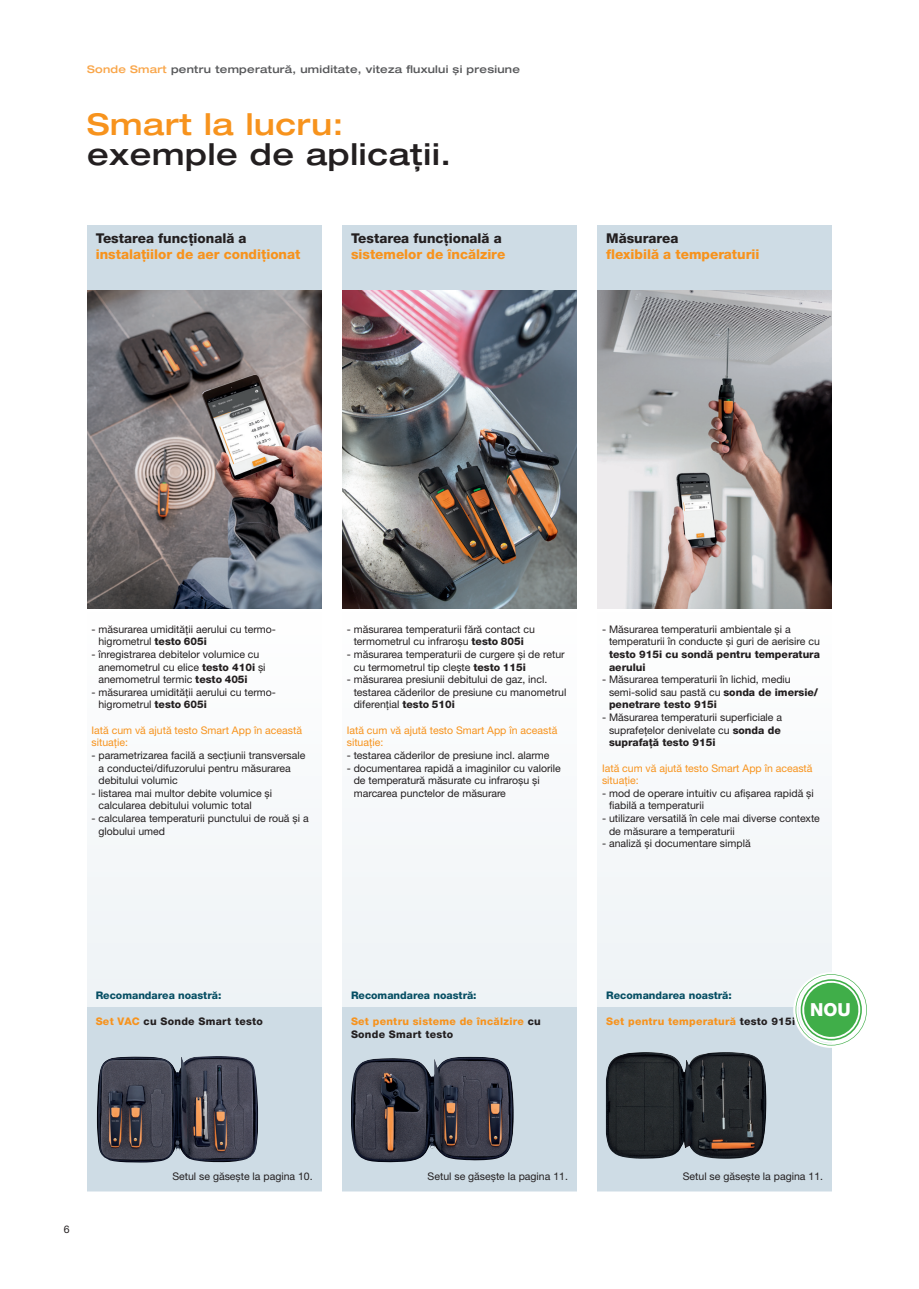
<style>
.page{position:relative;width:919px;height:1289px;background:#fff}
.page>*{position:absolute;margin:0;border:0;box-sizing:border-box;transform-origin:0 0}
.Headline{font:500 expanded 30px/30px "Helvetica Neue LTW1 G";letter-spacing:.025em;color:#231f20}
.t1{font:800 18px "Helvetica Neue LTW1 G";color:#fff}
.t2{font:800 13.5px/16.2px "Helvetica Neue LTW1 G";color:#f7931d}
.Copy_7_pt{font:10.5px/12.6px "Helvetica Neue LTW1 G";color:#231f20}
.t3{font:10.5px/12.6px "Helvetica Neue LTW1 G";color:#f7931d}
.Headline-2{font:800 10.5px/12.6px "Helvetica Neue LTW1 G";letter-spacing:.025em;color:#f7931d}
.Rubrik{font:500 expanded 10.5px "Helvetica Neue LTW1 G";letter-spacing:.025em;color:#57585a}
.t4{font:800 10.5px "Helvetica Neue LTW1 G";color:#074f64}
.Headline-3{font:800 10.5px "Helvetica Neue LTW1 G";letter-spacing:.025em;color:#231f20}
.s1{color:#f9a64a}
.s2{color:#f7931d}
.s3{color:#231f20}
.s4{font-weight:800}
</style>
<div class="page">
<div style="left:597px;top:609px;width:234px;height:582px;background:#f6f9fa"></div>
<div style="left:87px;top:609px;width:234px;height:582px;background:#f6f8fa"></div>
<div style="left:342px;top:609px;width:234px;height:582px;background:#f6f8fa"></div>
<div style="left:87px;top:1007px;width:234px;height:184px;background:#cedce5"></div>
<div style="left:597px;top:1007px;width:234px;height:184px;background:#cedce5"></div>
<div style="left:342px;top:1007px;width:234px;height:184px;background:#cedce5"></div>
<img style="left:351px;top:1056px;width:163px;height:106px">
<img style="left:97px;top:1056px;width:161px;height:106px">
<img style="left:606px;top:1052px;width:160px;height:106px">
<img style="left:342px;top:290px;width:234px;height:318px">
<img style="left:87px;top:290px;width:234px;height:318px">
<img style="left:597px;top:290px;width:234px;height:318px">
<div style="left:597px;top:225px;width:234px;height:65px;background:#cedce5"></div>
<div style="left:87px;top:225px;width:234px;height:65px;background:#cedce5"></div>
<div style="left:342px;top:225px;width:234px;height:65px;background:#cedce5"></div>
<div style="left:793px;top:972px;width:76px;height:75px;background:linear-gradient(to bottom,#fff,#fff)"></div>
<svg style="left:795px;top:974px;width:71px;height:71px"></svg>
<p class="Rubrik" style="left:87px;top:63px;width:434px"><span class="s1">Sonde Smart</span> pentru temperatură, umiditate, viteza fluxului și presiune</p>
<p class="Headline" style="left:87px;top:109px;width:365px"><span class="s2">Smart la lucru: </span>exemple de aplicații.</p>
<p class="t2" style="left:96px;top:230px;width:206px"><span class="s3">Testarea funcțională a </span>instalațiilor de aer condiționat</p>
<p class="t2" style="left:606px;top:230px;width:155px"><span class="s3">Măsurarea<br></span>flexibilă a temperaturii</p>
<p class="t2" style="left:351px;top:230px;width:156px"><span class="s3">Testarea funcțională a </span>sistemelor de încălzire</p>
<p class="Copy_7_pt" style="left:98px;top:622px;width:179px;text-indent:-7px">- măsurarea umidității aerului cu termo&shy;higrometrul <span class="s4">testo 605i</span></p>
<p class="Copy_7_pt" style="left:98px;top:648px;width:169px;text-indent:-7px">- înregistrarea debitelor volumice cu anemometrul cu elice <span class="s4">testo 410i</span> și anemometrul termic <span class="s4">testo 405i</span></p>
<p class="Copy_7_pt" style="left:98px;top:685px;width:179px;text-indent:-7px">- măsurarea umidității aerului cu termo&shy;higrometrul <span class="s4">testo 605i</span></p>
<p class="t3" style="left:91px;top:723px;width:212px">Iată cum vă ajută testo Smart App în această situație:</p>
<p class="Copy_7_pt" style="left:98px;top:748px;width:208px;text-indent:-7px">- parametrizarea facilă a secțiunii transversale a conductei/difuzorului pentru măsurarea debitului volumic</p>
<p class="Copy_7_pt" style="left:98px;top:786px;width:175px;text-indent:-7px">- listarea mai multor debite volumice și calcularea debitului volumic total</p>
<p class="Copy_7_pt" style="left:98px;top:811px;width:212px;text-indent:-7px">- calcularea temperaturii punctului de rouă și a globului umed</p>
<p class="Copy_7_pt" style="left:347px;top:622px;width:190px;text-align:center">- măsurarea temperaturii fără contact cu termometrul cu infraroșu <span class="s4">testo 805i</span></p>
<p class="Copy_7_pt" style="left:354px;top:648px;width:212px;text-indent:-7px">- măsurarea temperaturii de curgere și de retur cu termometrul tip clește <span class="s4">testo 115i</span></p>
<p class="Copy_7_pt" style="left:354px;top:673px;width:214px;text-indent:-7px">- măsurarea presiunii debitului de gaz, incl. testarea căderilor de presiune cu manometrul diferențial <span class="s4">testo 510i</span></p>
<p class="t3" style="left:347px;top:723px;width:212px">Iată cum vă ajută testo Smart App în această situație:</p>
<p class="Copy_7_pt" style="left:347px;top:748px;width:204px">- testarea căderilor de presiune incl. alarme</p>
<p class="Copy_7_pt" style="left:354px;top:761px;width:209px;text-indent:-7px">- documentarea rapidă a imaginilor cu valorile de temperatură măsurate cu infraroșu și marcarea punctelor de măsurare</p>
<p class="Copy_7_pt" style="left:609px;top:622px;width:212px;text-indent:-7px">- Măsurarea temperaturii ambientale și a temperaturii în conducte și guri de aerisire cu <span class="s4">testo 915i cu sondă pentru temperatura aerului</span></p>
<p class="Copy_7_pt" style="left:609px;top:673px;width:211px;text-indent:-7px">- Măsurarea temperaturii în lichid, mediu semi-solid sau pastă cu <span class="s4">sonda de imersie/ penetrare testo 915i</span></p>
<p class="Copy_7_pt" style="left:609px;top:711px;width:175px;text-indent:-7px">- Măsurarea temperaturii superficiale a suprafețelor denivelate cu <span class="s4">sonda de suprafață testo 915i</span></p>
<p class="t3" style="left:602px;top:761px;width:212px">Iată cum vă ajută testo Smart App în această situație:</p>
<p class="Copy_7_pt" style="left:609px;top:786px;width:206px;text-indent:-7px">- mod de operare intuitiv cu afișarea rapidă și fiabilă a temperaturii</p>
<p class="Copy_7_pt" style="left:609px;top:811px;width:212px;text-indent:-7px">- utilizare versatilă în cele mai diverse contexte de măsurare a temperaturii</p>
<p class="Copy_7_pt" style="left:602px;top:837px;width:150px">- analiză și documentare simplă</p>
<p class="t4" style="left:96px;top:988px;width:127px">Recomandarea noastră:</p>
<p class="t4" style="left:351px;top:988px;width:127px">Recomandarea noastră:</p>
<p class="t4" style="left:606px;top:988px;width:127px">Recomandarea noastră:</p>
<p class="Headline-3" style="left:96px;top:1015px;width:169px"><span class="s2">Set VAC</span> cu Sonde Smart testo</p>
<p class="Headline-2" style="left:606px;top:1015px;width:190px">Set pentru temperatură <span class="s3">testo 915i</span></p>
<p class="Headline-2" style="left:351px;top:1015px;width:191px">Set pentru sisteme de încălzire <span class="s3">cu<br>Sonde Smart testo</span></p>
<p class="t1" style="left:810px;top:999px;width:42px">NOU</p>
<p class="Copy_7_pt" style="left:64px;top:1222px;width:7px">6</p>
<p class="Copy_7_pt" style="left:172px;top:1169px;width:142px">Setul se găsește la pagina 10.</p>
<p class="Copy_7_pt" style="left:427px;top:1169px;width:142px">Setul se găsește la pagina 11.</p>
<p class="Copy_7_pt" style="left:682px;top:1169px;width:142px">Setul se găsește la pagina 11.</p>
</div>
